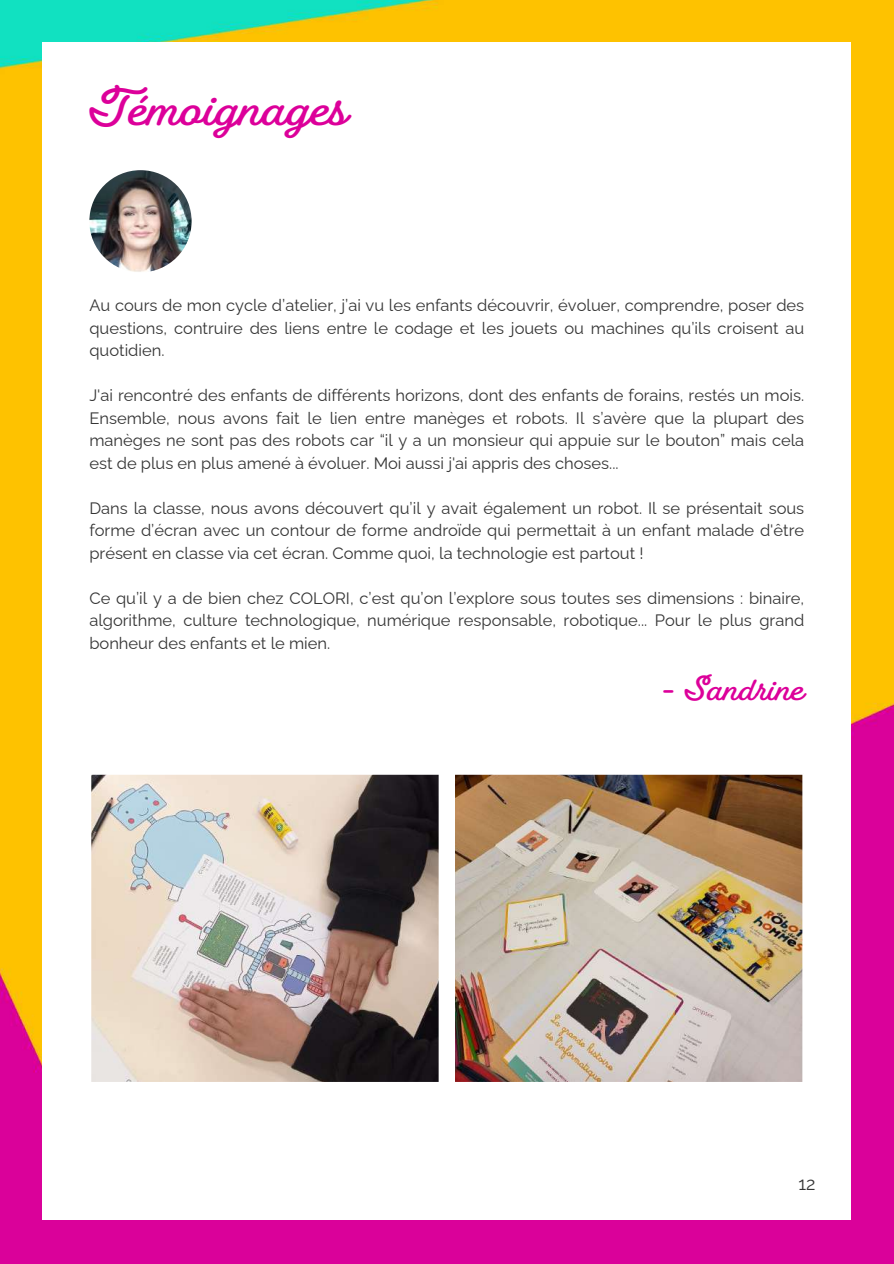
<style>
.page{position:relative;width:894px;height:1264px;background:#fff}
.page>*{position:absolute;margin:0;border:0;box-sizing:border-box;transform-origin:0 0}
.t1{font:700 47.25px "Fairwater Script";color:#dc009a}
.t2{font:700 31.5px "Fairwater Script";color:#dc009a}
.t3{font:18px "Raleway";color:#353535}
.t4{font:16.5px/22.5px "Raleway";color:#353535;text-align:justify}
</style>
<div class="page">
<img style="left:0;top:0;width:893px;height:1263px">
<div style="left:43px;top:43px;width:807px;height:1177px;background:#fff"></div>
<img style="left:89px;top:170px;width:102px;height:102px;border-radius:50%">
<img style="left:91px;top:774px;width:348px;height:308px">
<img style="left:455px;top:774px;width:348px;height:308px">
<h1 class="t1" style="left:89px;top:81px;width:260px">Témoignages</h1>
<p class="t4" style="left:89px;top:294px;width:716px">Au cours de mon cycle d’atelier, j’ai vu les enfants découvrir, évoluer, comprendre, poser des questions, contruire des liens entre le codage et les jouets ou machines qu’ils croisent au quotidien.</p>
<p class="t4" style="left:89px;top:384px;width:716px">J'ai rencontré des enfants de différents horizons, dont des enfants de forains, restés un mois.<br>Ensemble, nous avons fait le lien entre manèges et robots. Il s’avère que la plupart des manèges ne sont pas des robots car “il y a un monsieur qui appuie sur le bouton” mais cela est de plus en plus amené à évoluer. Moi aussi j'ai appris des choses...</p>
<p class="t4" style="left:89px;top:497px;width:716px">Dans la classe, nous avons découvert qu’il y avait également un robot. Il se présentait sous forme d’écran avec un contour de forme androïde qui permettait à un enfant malade d'être présent en classe via cet écran. Comme quoi, la technologie est partout !</p>
<p class="t4" style="left:89px;top:587px;width:716px">Ce qu’il y a de bien chez COLORI, c’est qu’on l’explore sous toutes ses dimensions : binaire, algorithme, culture technologique, numérique responsable, robotique... Pour le plus grand bonheur des enfants et le mien.</p>
<h2 class="t2" style="left:660px;top:671px;width:145px">- Sandrine</h2>
<p class="t3" style="left:798px;top:1173px;width:19px">12</p>
</div>
